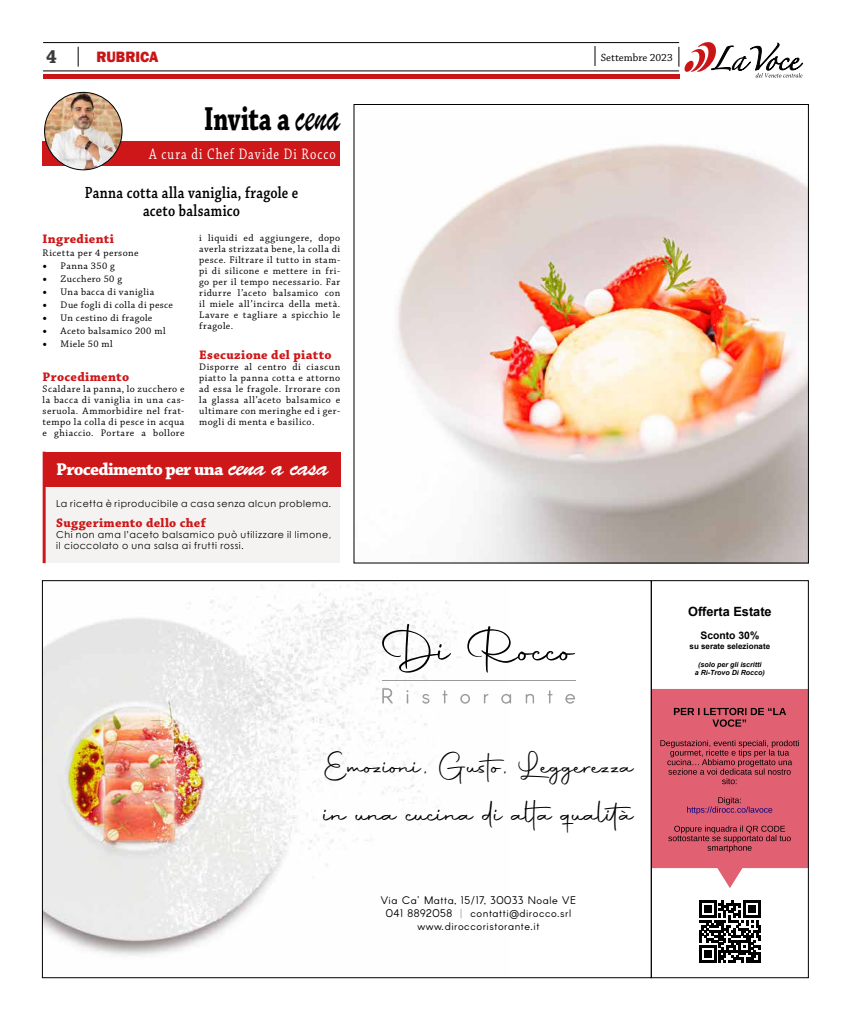
<style>
.page{position:relative;width:851px;height:1021px;background:#fff}
.page>*{position:absolute;margin:0;border:0;box-sizing:border-box;transform-origin:0 0}
.t1{font:700 35px "Chaparral Pro";letter-spacing:-.005em;color:#000;scale:.7 1}
.t2{font:33px "Autography";color:#000}
.t3{font:31.3px "Autography";color:#000}
.t4{font:700 20px "Chaparral Pro";color:#3c3c3b;scale:.95 1}
.t5{font:700 18px "Chaparral Pro";letter-spacing:-.04em;color:#fff}
.t6{font:600 17px/18px "Chaparral Pro";letter-spacing:.025em;color:#000;text-align:center;scale:.81 1}
.t7{font:16px "Chaparral Pro";letter-spacing:.08em;color:#fff;scale:.78 1}
.t8{font:800 15.4px "Franklin Gothic";letter-spacing:-.005em;color:#ca1517;scale:.95 1}
.t9{font:700 13px "Chaparral Pro";letter-spacing:.025em;color:#cd1719}
.t10{font:700 12.7px "Arial";color:#000}
.t11{font:11px "Chaparral Pro";color:#000}
.t12{font:10.8px/13px "Arcon Rounded Regular";letter-spacing:.05em;color:#000;text-align:center}
.t13{font:700 10.4px "Arial";color:#000}
.t14{font:10px/11px "Chaparral Pro";letter-spacing:.045em;color:#000;text-align:justify}
.t15{font:9.5px/11px "Century Gothic";letter-spacing:.055em;color:#000}
.t16{font:700 8px "Arial";color:#000}
.t17{font:italic 700 7.1px/8.5px "Arial";color:#000;text-align:center}
.s1{font-family:"Brush Script";font-weight:400;font-size:47px}
.s2{font-family:"Minion Pro";font-size:12px}
.s3{font-family:"Brush Script Std";font-weight:400;font-size:24px}
.s4{color:#9a9a9a}
</style>
<div class="page">
<div style="left:43px;top:74px;width:636px;height:5px;background:#ca1517"></div>
<hr style="left:43px;top:42px;width:636px;height:1px;background:#000">
<svg style="left:78px;top:47px;width:1px;height:20px"></svg>
<svg style="left:594px;top:46px;width:1px;height:20px"></svg>
<svg style="left:678px;top:42px;width:125px;height:35px"></svg>
<hr style="left:43px;top:71px;width:636px;height:1px;background:#000">
<div style="left:43px;top:461px;width:296px;height:102px;background:#f4f3f2"></div>
<div style="left:42px;top:141px;width:298px;height:24px;background:#cd1719"></div>
<img style="left:45px;top:92px;width:77px;height:78px;border-radius:39px">
<div style="left:44px;top:92px;width:78px;height:78px;border:1px solid #000;border-radius:50%"></div>
<div style="left:44px;top:451px;width:296px;height:35px;background:#cd1719"></div>
<hr style="left:43px;top:451px;width:3px;height:112px;background:#cd1719">
<img style="left:397px;top:144px;width:409px;height:417px">
<img style="left:44px;top:584px;width:464px;height:372px">
<hr style="left:382px;top:680px;width:193px;height:1px;background:#9a9a9a">
<svg style="left:382px;top:623px;width:69px;height:49px"></svg>
<svg style="left:467px;top:626px;width:108px;height:46px"></svg>
<svg style="left:382px;top:688px;width:11px;height:15px"></svg>
<svg style="left:406px;top:690px;width:2px;height:13px"></svg>
<svg style="left:422px;top:694px;width:7px;height:9px"></svg>
<svg style="left:442px;top:690px;width:5px;height:13px"></svg>
<svg style="left:460px;top:694px;width:10px;height:9px"></svg>
<svg style="left:484px;top:694px;width:4px;height:9px"></svg>
<svg style="left:501px;top:694px;width:10px;height:9px"></svg>
<svg style="left:525px;top:694px;width:9px;height:9px"></svg>
<svg style="left:547px;top:690px;width:5px;height:13px"></svg>
<svg style="left:565px;top:694px;width:10px;height:9px"></svg>
<svg style="left:653px;top:689px;width:153px;height:199px;background:#d46878"></svg>
<svg style="left:699px;top:900px;width:62px;height:63px"></svg>
<svg style="left:699px;top:900px;width:61px;height:62px"></svg>
<div style="left:651px;top:580px;width:157px;height:397px;border:1px solid #000"></div>
<h3 class="t4" style="left:46px;top:44px;width:13px">4</h3>
<h3 class="t8" style="left:96px;top:46px;width:67px">RUBRICA</h3>
<p class="t11" style="left:600px;top:51px;width:73px">Settembre 2023</p>
<h1 class="t1" style="left:204px;top:99px;width:196px">Invita a <span class="s1">cena</span></h1>
<h3 class="t7" style="left:149px;top:145px;width:240px">A cura di Chef Davide Di Rocco</h3>
<h3 class="t6" style="left:85px;top:184px;width:265px">Panna cotta alla vaniglia, fragole e aceto balsamico</h3>
<h3 class="t9" style="left:43px;top:231px;width:73px">Ingredienti</h3>
<p class="t14" style="left:43px;top:248px;width:97px">Ricetta per 4 persone</p>
<p class="t14" style="left:43px;top:261px;width:74px"><span class="s2">•</span> Panna 350 g</p>
<p class="t14" style="left:43px;top:274px;width:81px"><span class="s2">•</span> Zucchero 50 g</p>
<p class="t14" style="left:43px;top:287px;width:113px"><span class="s2">•</span> Una bacca di vaniglia</p>
<p class="t14" style="left:43px;top:300px;width:132px"><span class="s2">•</span> Due fogli di colla di pesce</p>
<p class="t14" style="left:43px;top:313px;width:111px"><span class="s2">•</span> Un cestino di fragole</p>
<p class="t14" style="left:43px;top:326px;width:124px"><span class="s2">•</span> Aceto balsamico 200 ml</p>
<p class="t14" style="left:43px;top:339px;width:71px"><span class="s2">•</span> Miele 50 ml</p>
<h3 class="t9" style="left:43px;top:369px;width:88px">Procedimento</h3>
<p class="t14" style="left:43px;top:384px;width:143px">Scaldare la panna, lo zucchero e la bacca di vaniglia in una cas&shy;seruola. Ammorbidire nel frat&shy;tempo la colla di pesce in acqua e ghiaccio. Portare a bollore</p>
<p class="t14" style="left:199px;top:233px;width:142px">i liquidi ed aggiungere, dopo averla strizzata bene, la colla di pesce. Filtrare il tutto in stam&shy;pi di silicone e mettere in fri&shy;go per il tempo necessario. Far ridurre l’aceto balsamico con il miele all’incirca della metà.<br>Lavare e tagliare a spicchio le fragole.</p>
<h3 class="t9" style="left:199px;top:347px;width:134px">Esecuzione del piatto</h3>
<p class="t14" style="left:199px;top:362px;width:142px">Disporre al centro di ciascun piatto la panna cotta e attorno ad essa le fragole. Irrorare con la glassa all’aceto balsamico e ultimare con meringhe ed i ger&shy;mogli di menta e basilico.</p>
<h3 class="t5" style="left:56px;top:458px;width:274px">Procedimento per una <span class="s3">cena a casa</span></h3>
<p class="t15" style="left:56px;top:497px;width:276px">La ricetta è riproducibile a casa senza alcun problema.</p>
<h3 class="t9" style="left:56px;top:515px;width:151px">Suggerimento dello chef</h3>
<p class="t15" style="left:56px;top:528px;width:276px">Chi non ama l’aceto balsamico può utilizzare il limone, il cioccolato o una salsa ai frutti rossi.</p>
<p class="t10" style="left:688px;top:603px;width:85px">Offerta Estate</p>
<p class="t13" style="left:700px;top:628px;width:60px">Sconto 30%</p>
<p class="t16" style="left:689px;top:640px;width:82px">su serate selezionate</p>
<p class="t17" style="left:694px;top:660px;width:71px">(solo per gli iscritti<br>a Ri-Trovo Di Rocco)</p>
<h3 class="t3" style="left:323px;top:745px;width:312px">Emozioni, Gusto, Leggerezza</h3>
<h2 class="t2" style="left:324px;top:792px;width:311px">in una cucina di alta qual à</h2>
<p class="t12" style="left:380px;top:894px;width:197px">Via Ca’ Matta, 15/17, 30033 Noale VE<br>041 8892058 <span class="s4">|</span> contatti@dirocco.srl www.diroccoristorante.it</p>
</div>
